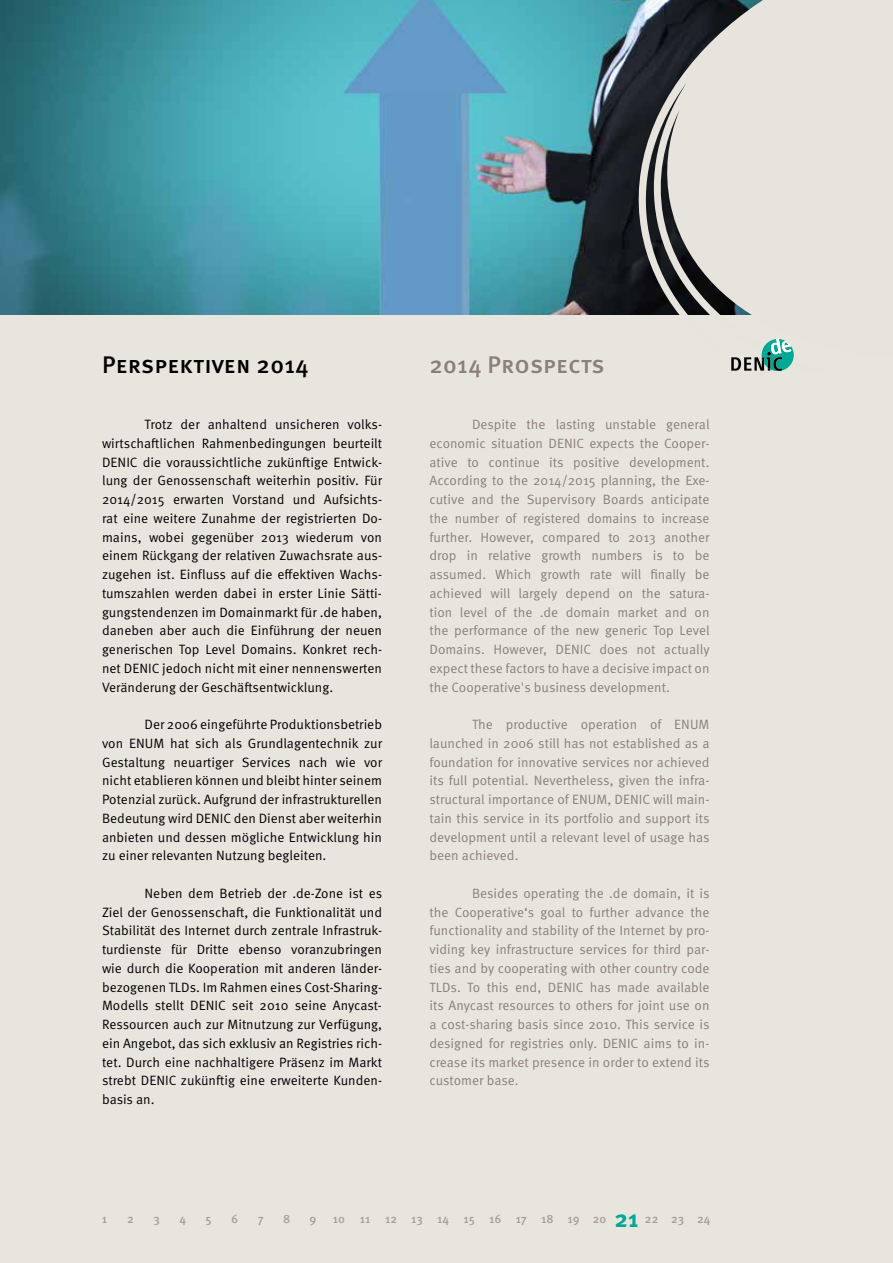
<style>
.page{position:relative;width:893px;height:1263px;background:#e8e5df}
.page>*{position:absolute;margin:0;border:0;box-sizing:border-box;transform-origin:0 0}
.t1{font:500 24px "Meta OT";letter-spacing:.01em;color:#000}
.t2{font:500 24px "Meta OT";letter-spacing:.005em;color:#898079}
.t3{font:13.5px/18.8px "Meta OT Norm";color:#000;text-align:justify}
.t4{font:13.5px/18.8px "Meta OT Norm";color:#898079;text-align:justify}
.t5{font:500 12px "Meta OT";color:#a69f99}
.s1{font-weight:700;font-size:24px;color:#00a994}
</style>
<div class="page">
<img style="left:0;top:0;width:639px;height:314px">
<svg style="left:639px;top:0;width:140px;height:372px"></svg>
<svg style="left:731px;top:339px;width:63px;height:32px"></svg>
<h1 class="t1" style="left:102px;top:350px;width:208px">Perspektiven 2014</h1>
<h1 class="t2" style="left:429px;top:350px;width:177px">2014 Prospects</h1>
<p class="t3" style="left:102px;top:415px;width:282px;text-indent:43px">Trotz der anhaltend unsicheren volks&shy;wirtschaftlichen Rahmenbedingungen beurteilt DENIC die voraussichtliche zukünftige Entwick&shy;lung der Genossenschaft weiterhin positiv. Für 2014/2015 erwarten Vorstand und Aufsichts&shy;rat eine weitere Zunahme der registrierten Do&shy;mains, wobei gegenüber 2013 wiederum von einem Rückgang der relativen Zuwachsrate aus&shy;zugehen ist. Einfluss auf die effektiven Wachs&shy;tumszahlen werden dabei in erster Linie Sätti&shy;gungstendenzen im Domainmarkt für .de haben, daneben aber auch die Einführung der neuen generischen Top Level Domains. Konkret rech&shy;net DENIC jedoch nicht mit einer nennenswerten Veränderung der Geschäftsentwicklung.</p>
<p class="t3" style="left:102px;top:715px;width:282px;text-indent:43px">Der 2006 eingeführte Produktionsbetrieb von ENUM hat sich als Grundlagentechnik zur Gestaltung neuartiger Services nach wie vor nicht etablieren können und bleibt hinter seinem Potenzial zurück. Aufgrund der infrastrukturellen Bedeutung wird DENIC den Dienst aber weiterhin anbieten und dessen mögliche Entwicklung hin zu einer relevanten Nutzung begleiten.</p>
<p class="t3" style="left:102px;top:884px;width:282px;text-indent:43px">Neben dem Betrieb der .de-Zone ist es Ziel der Genossenschaft, die Funktionalität und Stabilität des Internet durch zentrale Infrastruk&shy;turdienste für Dritte ebenso voranzubringen wie durch die Kooperation mit anderen länder&shy;bezogenen TLDs. Im Rahmen eines Cost-Sharing-Modells stellt DENIC seit 2010 seine Anycast-Ressourcen auch zur Mitnutzung zur Verfügung, ein Angebot, das sich exklusiv an Registries rich&shy;tet. Durch eine nachhaltigere Präsenz im Markt strebt DENIC zukünftig eine erweiterte Kunden&shy;basis an.</p>
<p class="t4" style="left:429px;top:415px;width:282px;text-align:left;text-indent:43px">Despite the lasting unstable general economic situation DENIC expects the Cooper&shy;ative to continue its positive development.<br>According to the 2014/2015 planning, the Exe&shy;cutive and the Supervisory Boards anticipate the number of registered domains to increase further. However, compared to 2013 another drop in relative growth numbers is to be assumed. Which growth rate will finally be achieved will largely depend on the satura&shy;tion level of the .de domain market and on the performance of the new generic Top Level Domains. However, DENIC does not actually expect these factors to have a decisive impact on the Cooperative's business development.</p>
<p class="t4" style="left:429px;top:715px;width:282px;text-indent:43px">The productive operation of ENUM launched in 2006 still has not established as a foundation for innovative services nor achieved its full potential. Nevertheless, given the infra&shy;structural importance of ENUM, DENIC will main&shy;tain this service in its portfolio and support its development until a relevant level of usage has been achieved.</p>
<p class="t4" style="left:429px;top:884px;width:282px;text-indent:43px">Besides operating the .de domain, it is the Cooperative‘s goal to further advance the functionality and stability of the Internet by pro&shy;viding key infrastructure services for third par&shy;ties and by cooperating with other country code TLDs. To this end, DENIC has made available its Anycast resources to others for joint use on a cost-sharing basis since 2010. This service is designed for registries only. DENIC aims to in&shy;crease its market presence in order to extend its customer base.</p>
<p class="t5" style="left:102px;top:1212px;width:7px">1</p>
<p class="t5" style="left:127px;top:1212px;width:8px">2</p>
<p class="t5" style="left:153px;top:1212px;width:8px">3</p>
<p class="t5" style="left:179px;top:1212px;width:8px">4</p>
<p class="t5" style="left:206px;top:1212px;width:8px">5</p>
<p class="t5" style="left:231px;top:1212px;width:9px">6</p>
<p class="t5" style="left:258px;top:1212px;width:8px">7</p>
<p class="t5" style="left:283px;top:1212px;width:9px">8</p>
<p class="t5" style="left:309px;top:1212px;width:8px">9</p>
<p class="t5" style="left:333px;top:1212px;width:379px">10 11 12 13 14 15 16 17 18 19 20 <span class="s1">21</span>21 22 23 24</p>
</div>
